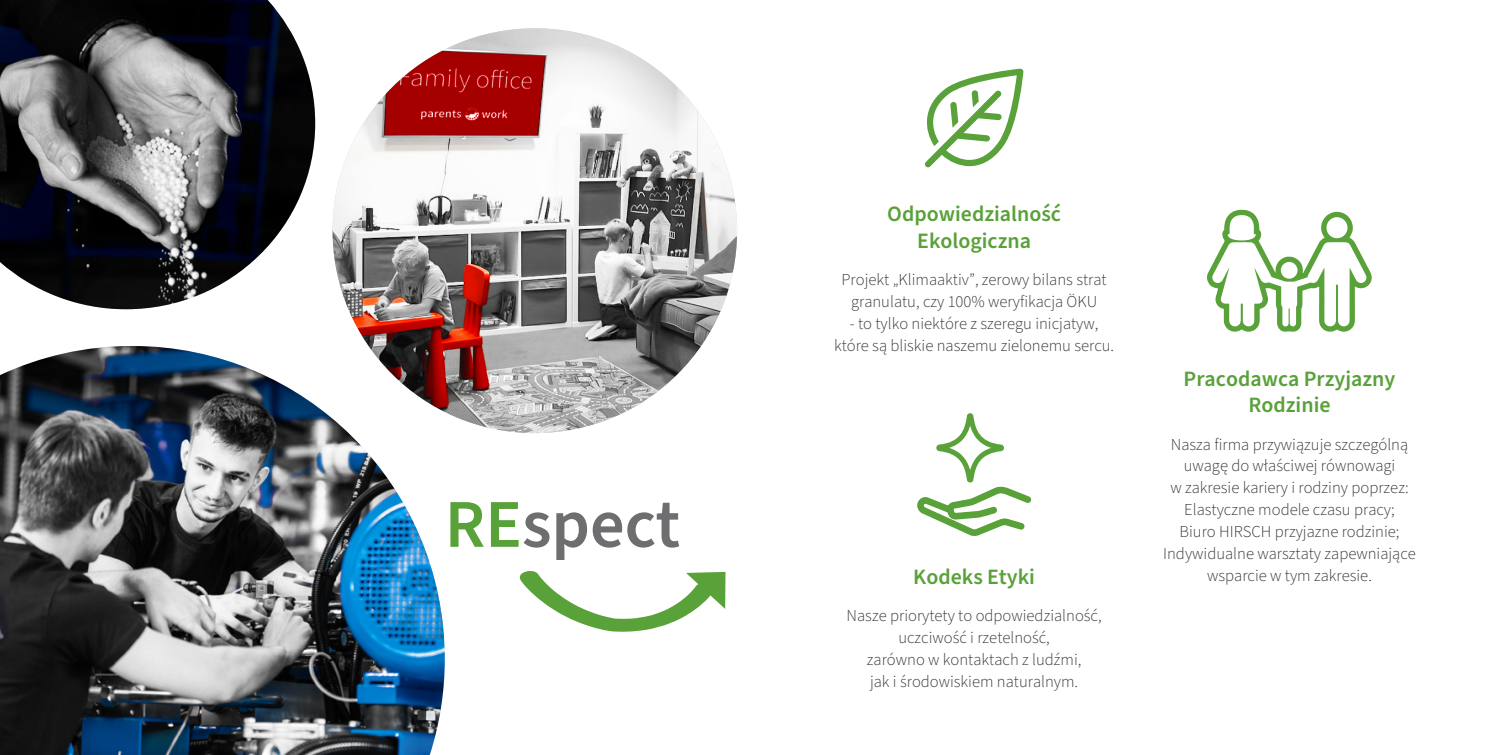
<style>
.page{position:relative;width:1509px;height:755px;background:#fff}
.page>*{position:absolute;margin:0;border:0;box-sizing:border-box;transform-origin:0 0}
.t1{font:600 68.25px "Source Sans Pro";color:#6e6d70}
.t2{font:600 21.88px/26.2px "Source Sans Pro";color:#59a139;text-align:center}
.t3{font:300 16.62px/21.9px "Source Sans Pro";color:#2f3437;text-align:center}
.s1{color:#59a139}
</style>
<div class="page">
<svg style="left:925px;top:68px;width:98px;height:99px"></svg>
<svg style="left:917px;top:413px;width:115px;height:123px"></svg>
<svg style="left:1207px;top:209px;width:165px;height:123px"></svg>
<img style="left:332px;top:28px;width:405px;height:405px;border-radius:202px">
<img style="left:0;top:346px;width:444px;height:408px">
<img style="left:0;top:0;width:315px;height:309px">
<svg style="left:519px;top:571px;width:206px;height:60px"></svg>
<h1 class="t1" style="left:444px;top:478px;width:237px"><span class="s1">RE</span>spect</h1>
<h2 class="t2" style="left:887px;top:201px;width:175px">Odpowiedzialność<br>Ekologiczna</h2>
<p class="t3" style="left:841px;top:268px;width:267px">Projekt „Klimaaktiv”, zerowy bilans strat granulatu, czy 100% weryfikacja ÖKU</p>
<p class="t3" style="left:833px;top:312px;width:282px">- to tylko niektóre z szeregu inicjatyw, które są bliskie naszemu zielonemu sercu.</p>
<h2 class="t2" style="left:913px;top:563px;width:123px">Kodeks Etyki</h2>
<p class="t3" style="left:846px;top:604px;width:256px">Nasze priorytety to odpowiedzialność, uczciwość i rzetelność,<br>zarówno w kontaktach z ludźmi,<br>jak i środowiskiem naturalnym.</p>
<h2 class="t2" style="left:1183px;top:365px;width:213px">Pracodawca Przyjazny<br>Rodzinie</h2>
<p class="t3" style="left:1162px;top:432px;width:254px">Nasza firma przywiązuje szczególną uwagę do właściwej równowagi<br>w zakresie kariery i rodziny poprzez:<br>Elastyczne modele czasu pracy;<br>Biuro HIRSCH przyjazne rodzinie; Indywidualne warsztaty zapewniające wsparcie w tym zakresie.</p>
</div>
